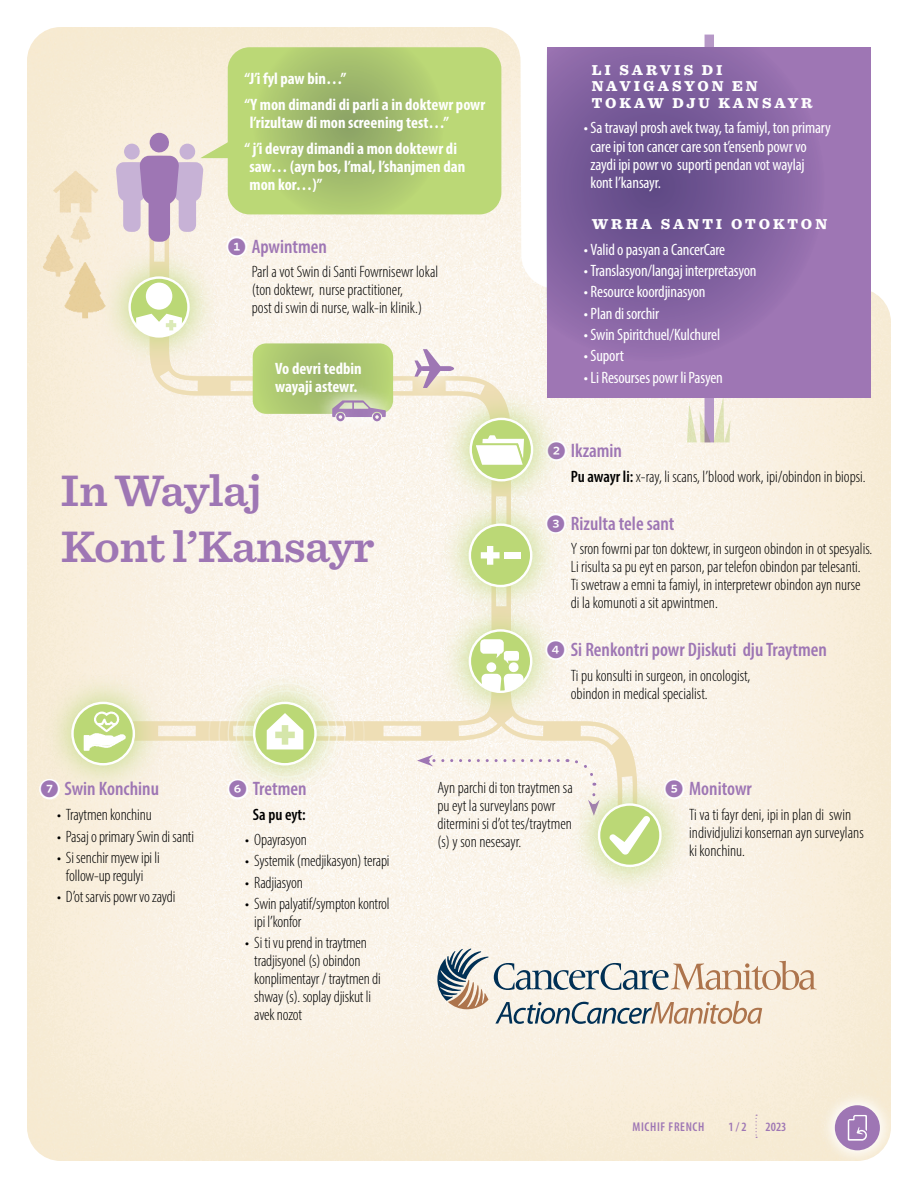
<style>
.page{position:relative;width:918px;height:1188px;background:#fff}
.page>*{position:absolute;margin:0;border:0;box-sizing:border-box;transform-origin:0 0}
.t1{font:600 46.2px/55.3px "Sentinel";letter-spacing:-.015em;color:#9e76b4}
.t2{font:600 condensed 19.5px "Myriad Pro";color:#9e76b4}
.t3{font:300 condensed 16.5px/18px "Myriad Pro";color:#000}
.t4{font:condensed 16.5px/18px "Myriad Pro";letter-spacing:-.01em;color:#fff}
.t5{font:700 condensed 16.5px/25.8px "Myriad Pro";color:#fff}
.t6{font:600 condensed 16.5px "Myriad Pro";color:#000}
.t7{font:900 15px/16.5px "Sentinel";letter-spacing:.2em;color:#fff}
.t8{font:600 condensed 12.75px "Myriad Pro";letter-spacing:.05em;color:#9e76b4}
.s1{font-family:"Whitney Index Black Round Bd";font-weight:400;font-stretch:normal;font-size:18px;color:#fff}
.s2{font-weight:600}
</style>
<div class="page">
<img style="left:27px;top:27px;width:864px;height:1134px">
<div style="left:705px;top:35px;width:9px;height:407px;background:#b698c7"></div>
<svg style="left:687px;top:398px;width:43px;height:44px"></svg>
<svg style="left:116px;top:199px;width:521px;height:643px;fill:#faf4ea"></svg>
<svg style="left:99px;top:247px;width:120px;height:120px;background:#f2edd6"></svg>
<div style="left:130px;top:278px;width:58px;height:58px;background:#bbd876;border-radius:50%"></div>
<div style="left:146px;top:283px;width:26px;height:27px;background:#fff;border-radius:50%"></div>
<svg style="left:136px;top:314px;width:46px;height:22px"></svg>
<div style="left:128px;top:276px;width:62px;height:62px;border:2px solid #fff;border-radius:50%"></div>
<svg style="left:440px;top:389px;width:123px;height:122px;background:#f2efda"></svg>
<svg style="left:471px;top:419px;width:61px;height:61px"></svg>
<div style="left:469px;top:418px;width:64px;height:63px;border:2px solid #fff;border-radius:50%"></div>
<svg style="left:472px;top:432px;width:55px;height:44px"></svg>
<svg style="left:440px;top:616px;width:122px;height:106px;background:#f2efda"></svg>
<div style="left:470px;top:630px;width:61px;height:62px;background:#bbd876;border-radius:50%"></div>
<svg style="left:481px;top:662px;width:43px;height:30px"></svg>
<img style="left:503px;top:651px;width:16px;height:12px">
<img style="left:480px;top:639px;width:24px;height:19px">
<div style="left:469px;top:629px;width:63px;height:64px;border:2px solid #fff;border-radius:50%"></div>
<svg style="left:224px;top:673px;width:122px;height:122px;background:#f4f1df"></svg>
<svg style="left:254px;top:703px;width:62px;height:61px;background:#c2dc85"></svg>
<div style="left:253px;top:702px;width:64px;height:63px;border:2px solid #fff;border-radius:50%"></div>
<svg style="left:267px;top:713px;width:36px;height:36px"></svg>
<svg style="left:42px;top:673px;width:122px;height:122px;background:#f2ebd2"></svg>
<svg style="left:72px;top:703px;width:62px;height:61px"></svg>
<div style="left:71px;top:702px;width:64px;height:63px;border:2px solid #fff;border-radius:50%"></div>
<img style="left:81px;top:711px;width:46px;height:41px">
<svg style="left:85px;top:734px;width:39px;height:15px"></svg>
<svg style="left:396px;top:331px;width:76px;height:76px;fill:#faf5eb"></svg>
<svg style="left:414px;top:349px;width:40px;height:39px"></svg>
<div style="left:228px;top:47px;width:273px;height:167px;background:#bbd876;border-radius:22px"></div>
<svg style="left:253px;top:47px;width:190px;height:164px"></svg>
<svg style="left:116px;top:133px;width:113px;height:109px;background:#d6c4d1"></svg>
<div style="left:547px;top:47px;width:324px;height:351px;background:#9e76b4"></div>
<svg style="left:547px;top:47px;width:264px;height:300px"></svg>
<svg style="left:567px;top:758px;width:33px;height:58px"></svg>
<svg style="left:417px;top:755px;width:141px;height:11px"></svg>
<svg style="left:313px;top:380px;width:92px;height:57px"></svg>
<svg style="left:316px;top:384px;width:86px;height:50px"></svg>
<svg style="left:364px;top:394px;width:36px;height:46px"></svg>
<div style="left:318px;top:394px;width:46px;height:46px;background:#fbf6ed"></div>
<svg style="left:255px;top:343px;width:136px;height:78px;background:#b4c883"></svg>
<img style="left:61px;top:258px;width:48px;height:63px">
<img style="left:41px;top:231px;width:35px;height:47px">
<img style="left:70px;top:215px;width:22px;height:28px">
<img style="left:52px;top:168px;width:48px;height:47px">
<svg style="left:818px;top:1089px;width:73px;height:72px"></svg>
<svg style="left:821px;top:1091px;width:70px;height:70px;background:#f7eede"></svg>
<div style="left:835px;top:1105px;width:45px;height:45px;background:#9e76b4;border-radius:50%"></div>
<svg style="left:848px;top:1115px;width:19px;height:26px"></svg>
<svg style="left:437px;top:948px;width:380px;height:76px;background:#d8d2c8"></svg>
<div style="left:742px;top:1105px;width:28px;height:42px;background:#f7ecd6"></div>
<svg style="left:756px;top:1115px;width:1px;height:23px"></svg>
<svg style="left:440px;top:494px;width:122px;height:122px;background:#f3f0de"></svg>
<div style="left:470px;top:525px;width:61px;height:61px;background:#bbd876;border-radius:50%"></div>
<div style="left:469px;top:523px;width:63px;height:64px;border:2px solid #fff;border-radius:50%"></div>
<svg style="left:481px;top:546px;width:19px;height:19px"></svg>
<div style="left:505px;top:552px;width:16px;height:7px;background:#fff"></div>
<svg style="left:569px;top:774px;width:122px;height:122px;background:#f3f0df"></svg>
<svg style="left:599px;top:805px;width:61px;height:61px"></svg>
<div style="left:598px;top:803px;width:64px;height:64px;border:2px solid #fff;border-radius:50%"></div>
<svg style="left:609px;top:816px;width:42px;height:39px"></svg>
<p class="t5" style="left:245px;top:65px;width:242px">“J’i fyl paw bin…”<br>“Y mon dimandi di parli a in doktewr powr</p>
<p class="t5" style="left:245px;top:109px;width:214px;text-align:center">l’rizultaw di mon screening test…”<br>“ j’i devray dimandi a mon doktewr di</p>
<p class="t5" style="left:250px;top:157px;width:217px;line-height:18px">saw… (ayn bos, l’mal, l’shanjmen dan mon kor…)”</p>
<p class="t2" style="left:228px;top:234px;width:101px"><span class="s1">1</span> Apwintmen</p>
<p class="t3" style="left:252px;top:263px;width:188px">Parl a vot Swin di Santi Fowrnisewr lokal (ton doktewr, nurse practitioner,<br>post di swin di nurse, walk-in klinik.)</p>
<p class="t5" style="left:275px;top:359px;width:88px;line-height:18px">Vo devri tedbin wayaji astewr.</p>
<h1 class="t1" style="left:60px;top:461px;width:316px">In Waylaj<br>Kont l’Kansayr</h1>
<p class="t7" style="left:592px;top:61px;width:222px">LI SARVIS DI<br>NAVIGASYON EN<br>TOKAW DJU KANSAYR</p>
<p class="t4" style="left:591px;top:119px;width:242px;text-indent:-7px">• Sa travayl prosh avek tway, ta famiyl, ton primary care ipi ton cancer care son t’ensenb powr vo zaydi ipi powr vo suporti pendan vot waylaj<br>kont l’kansayr.</p>
<p class="t7" style="left:592px;top:215px;width:237px">WRHA SANTI OTOKTON</p>
<p class="t4" style="left:584px;top:240px;width:143px">• Valid o pasyan a CancerCare</p>
<p class="t4" style="left:584px;top:261px;width:174px">• Translasyon/langaj interpretasyon</p>
<p class="t4" style="left:584px;top:283px;width:123px">• Resource koordjinasyon</p>
<p class="t4" style="left:584px;top:304px;width:77px">• Plan di sorchir</p>
<p class="t4" style="left:584px;top:325px;width:138px">• Swin Spiritchuel/Kulchurel</p>
<p class="t4" style="left:584px;top:347px;width:42px">• Suport</p>
<p class="t4" style="left:584px;top:368px;width:141px">• Li Resourses powr li Pasyen</p>
<p class="t2" style="left:547px;top:439px;width:76px"><span class="s1">2</span> Ikzamin</p>
<p class="t3" style="left:571px;top:467px;width:296px"><span class="s2">Pu awayr li:</span> x-ray, li scans, l’blood work, ipi/obindon in biopsi.</p>
<p class="t2" style="left:547px;top:511px;width:129px"><span class="s1">3</span> Rizulta tele sant</p>
<p class="t3" style="left:571px;top:540px;width:303px">Y sron fowrni par ton doktewr, in surgeon obindon in ot spesyalis.<br>Li risulta sa pu eyt en parson, par telefon obindon par telesanti.<br>Ti swetraw a emni ta famiyl, in interpretewr obindon ayn nurse di la komunoti a sit apwintmen.</p>
<p class="t2" style="left:547px;top:638px;width:282px"><span class="s1">4</span> Si Renkontri powr Djiskuti dju Traytmen</p>
<p class="t3" style="left:571px;top:666px;width:181px">Ti pu konsulti in surgeon, in oncologist, obindon in medical specialist.</p>
<p class="t2" style="left:40px;top:777px;width:120px"><span class="s1">7</span> Swin Konchinu</p>
<p class="t3" style="left:57px;top:806px;width:96px">• Traytmen konchinu</p>
<p class="t3" style="left:57px;top:827px;width:138px">• Pasaj o primary Swin di santi</p>
<p class="t3" style="left:57px;top:848px;width:104px;text-align:center">• Si senchir myew ipi li follow-up regulyi</p>
<p class="t3" style="left:57px;top:888px;width:120px">• D’ot sarvis powr vo zaydi</p>
<p class="t2" style="left:229px;top:777px;width:79px"><span class="s1">6</span> Tretmen</p>
<p class="t6" style="left:253px;top:805px;width:55px">Sa pu eyt:</p>
<p class="t3" style="left:245px;top:830px;width:63px">• Opayrasyon</p>
<p class="t3" style="left:245px;top:852px;width:146px">• Systemik (medjikasyon) terapi</p>
<p class="t3" style="left:245px;top:873px;width:59px">• Radjiasyon</p>
<p class="t3" style="left:254px;top:894px;width:137px;text-indent:-9px">• Swin palyatif/sympton kontrol ipi l’konfor</p>
<p class="t3" style="left:254px;top:934px;width:128px;text-indent:-9px">• Si ti vu prend in traytmen tradjisyonel (s) obindon konplimentayr / traytmen di shway (s). soplay djiskut li avek nozot</p>
<p class="t3" style="left:437px;top:779px;width:137px">Ayn parchi di ton traytmen sa pu eyt la surveylans powr ditermini si d’ot tes/traytmen (s) y son nesesayr.</p>
<p class="t2" style="left:665px;top:777px;width:88px"><span class="s1">5</span> Monitowr</p>
<p class="t3" style="left:689px;top:806px;width:176px">Ti va ti fayr deni, ipi in plan di swin individjulizi konsernan ayn surveylans ki konchinu.</p>
<p class="t8" style="left:633px;top:1119px;width:73px">MICHIF FRENCH</p>
<p class="t8" style="left:729px;top:1119px;width:20px">1 / 2</p>
<p class="t8" style="left:766px;top:1119px;width:22px">2023</p>
</div>
